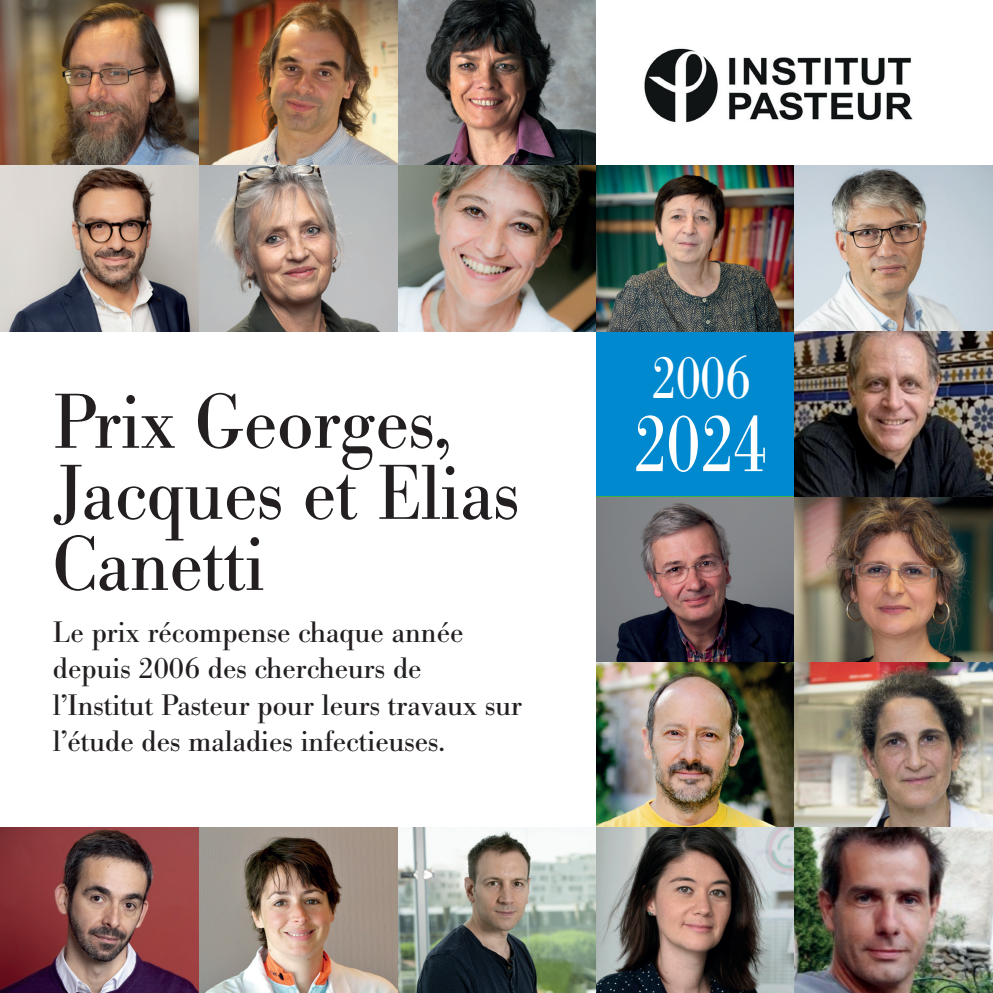
<style>
.page{position:relative;width:993px;height:993px;background:#fff}
.page>*{position:absolute;margin:0;border:0;box-sizing:border-box;transform-origin:0 0}
.t1{font:80.15px "Bodoni BE";color:#fff;scale:.8 1}
.t2{font:76.48px/71px "Bodoni BE";color:#231f20;scale:.95 1}
.t3{font:59.32px "Bodoni BE";color:#fff;scale:.8 1}
.t4{font:29.05px/36.4px "Bodoni BE";color:#231f20}
</style>
<div class="page">
<img style="left:0;top:0;width:200px;height:165px">
<img style="left:200px;top:0;width:198px;height:165px">
<img style="left:398px;top:0;width:198px;height:165px">
<div style="left:596px;top:331px;width:198px;height:165px;background:#0089cf"></div>
<img style="left:0;top:165px;width:200px;height:166px">
<svg style="left:200px;top:165px;width:198px;height:166px;background:#a99d97"></svg>
<img style="left:398px;top:165px;width:198px;height:166px">
<img style="left:596px;top:165px;width:198px;height:166px">
<svg style="left:794px;top:165px;width:198px;height:166px;background:#bcb9b8"></svg>
<img style="left:596px;top:496px;width:198px;height:165px">
<img style="left:794px;top:496px;width:198px;height:165px">
<img style="left:596px;top:661px;width:198px;height:166px">
<img style="left:794px;top:661px;width:198px;height:166px">
<img style="left:0;top:827px;width:200px;height:165px">
<img style="left:200px;top:827px;width:198px;height:165px">
<img style="left:398px;top:827px;width:198px;height:165px">
<svg style="left:596px;top:827px;width:198px;height:165px;background:#7c7470"></svg>
<img style="left:794px;top:827px;width:198px;height:165px">
<img style="left:644px;top:48px;width:269px;height:75px">
<img style="left:794px;top:331px;width:198px;height:165px">
<h2 class="t2" style="left:53px;top:388px;width:492px">Prix Georges,<br>Jacques et Elias<br>Canetti</h2>
<p class="t4" style="left:53px;top:614px;width:470px">Le prix récompense chaque année depuis 2006 des chercheurs de l’Institut Pasteur pour leurs travaux sur l’étude des maladies infectieuses.</p>
<h3 class="t3" style="left:651px;top:344px;width:124px">2006</h3>
<h1 class="t1" style="left:633px;top:398px;width:168px">2024</h1>
</div>
